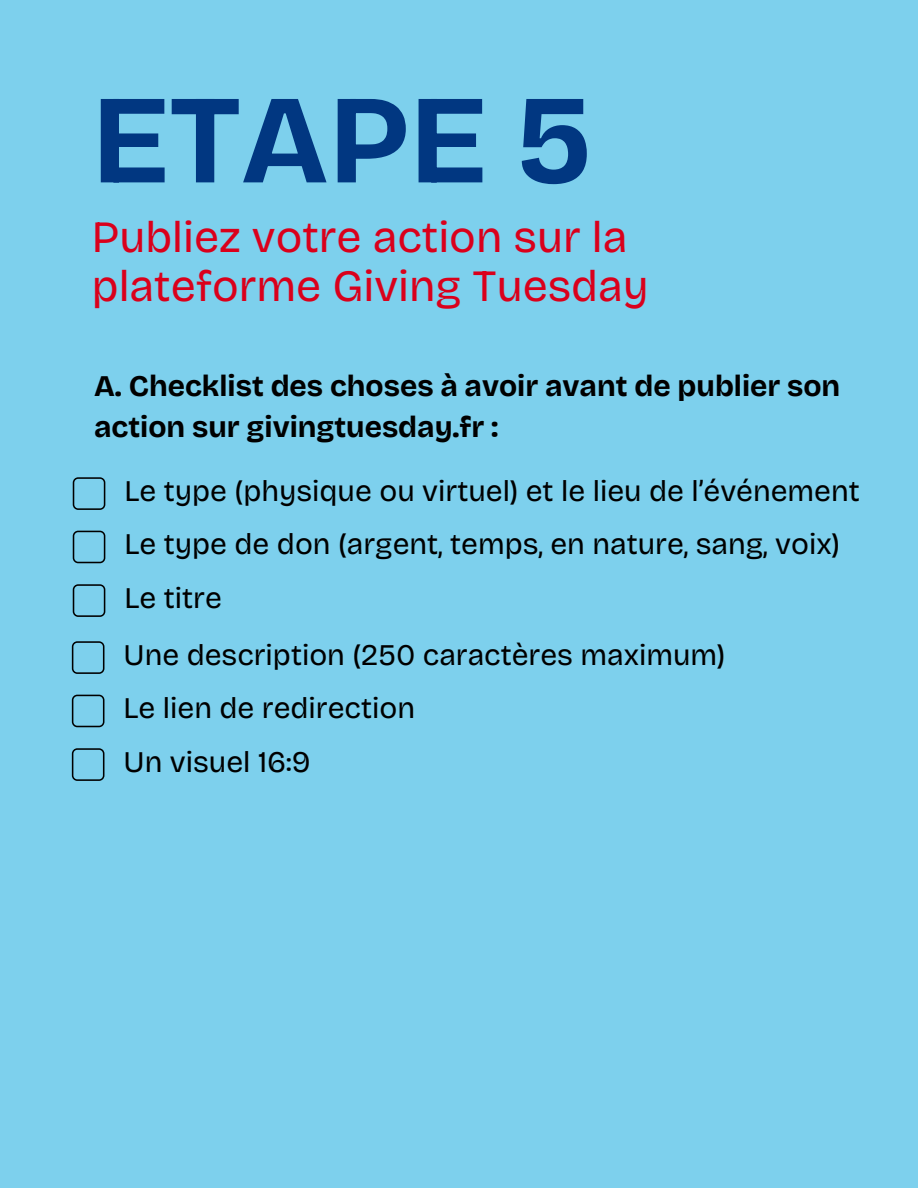
<style>
.page{position:relative;width:918px;height:1188px;background:#7dd0ed}
.page>*{position:absolute;margin:0;border:0;box-sizing:border-box;transform-origin:0 0}
.t1{font:700 126.45px "Bricolage Grotesque";color:#013781}
.t2{font:44.7px/49.5px "Bricolage Grotesque";color:#da001b}
.t3{font:30px "Bricolage Grotesque";color:#000}
.t4{font:700 30px/41.7px "Bricolage Grotesque";color:#000}
</style>
<div class="page">
<svg style="left:73px;top:477px;width:32px;height:33px"></svg>
<svg style="left:73px;top:531px;width:32px;height:32px"></svg>
<svg style="left:73px;top:584px;width:32px;height:33px"></svg>
<svg style="left:72px;top:641px;width:32px;height:33px"></svg>
<svg style="left:72px;top:695px;width:32px;height:32px"></svg>
<svg style="left:72px;top:748px;width:32px;height:33px"></svg>
<h1 class="t1" style="left:92px;top:65px;width:502px">ETAPE 5</h1>
<h2 class="t2" style="left:92px;top:212px;width:559px">Publiez votre action sur la plateforme Giving Tuesday</h2>
<h3 class="t4" style="left:94px;top:365px;width:748px">A. Checklist des choses à avoir avant de publier son action sur givingtuesday.fr :</h3>
<p class="t3" style="left:124px;top:473px;width:737px">Le type (physique ou virtuel) et le lieu de l’événement</p>
<p class="t3" style="left:124px;top:526px;width:717px">Le type de don (argent, temps, en nature, sang, voix)</p>
<p class="t3" style="left:124px;top:580px;width:99px">Le titre</p>
<p class="t3" style="left:124px;top:637px;width:603px">Une description (250 caractères maximum)</p>
<p class="t3" style="left:124px;top:690px;width:293px">Le lien de redirection</p>
<p class="t3" style="left:124px;top:744px;width:189px">Un visuel 16:9</p>
</div>
